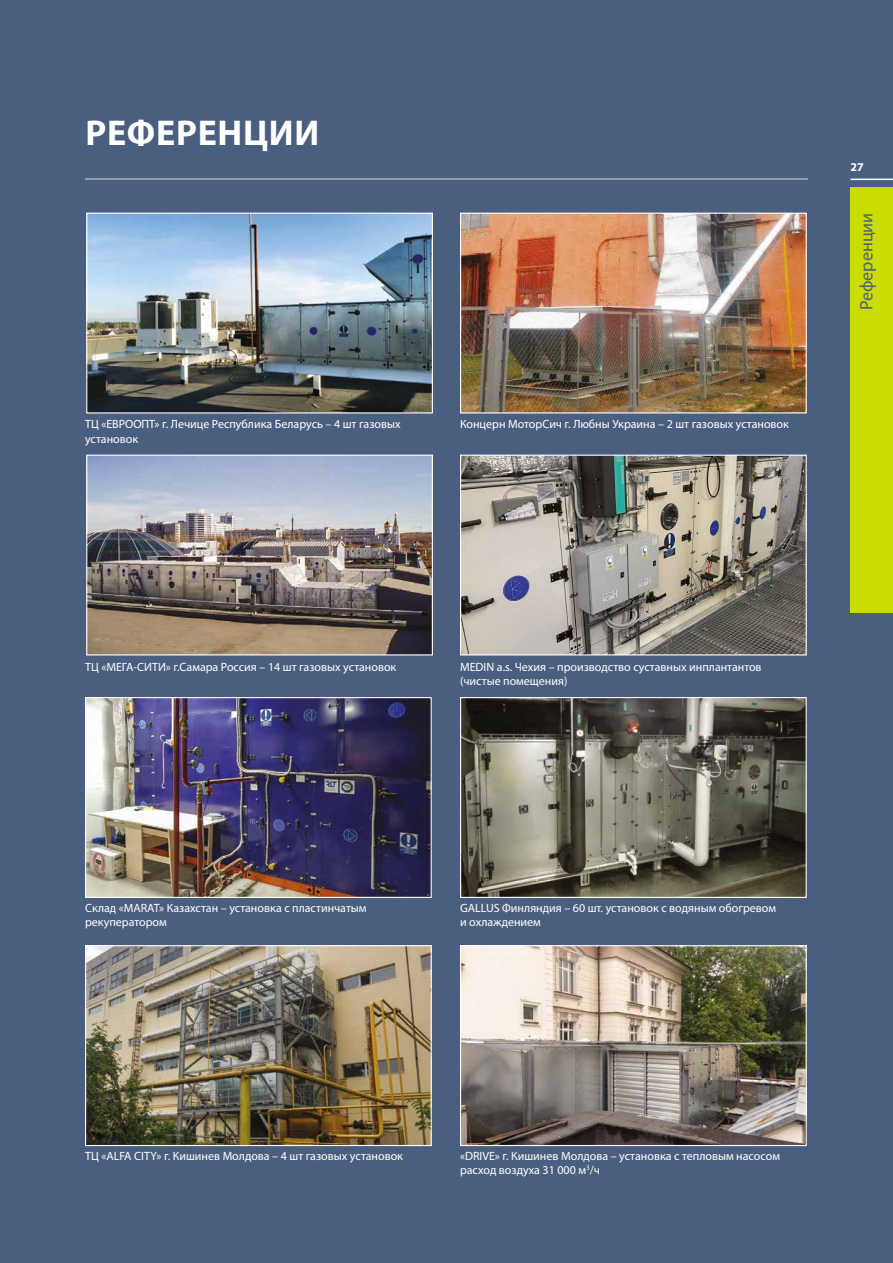
<style>
.page{position:relative;width:893px;height:1263px;background:#4a5f7f}
.page>*{position:absolute;margin:0;border:0;box-sizing:border-box;transform-origin:0 0}
.t1{font:700 36px "Myriad Pro";letter-spacing:.02em;color:#fff}
.t2{font:18px "Myriad Pro";color:#4a5f7f}
.t3{font:12px/14.4px "Myriad Pro";color:#fff}
.t4{font:700 12px "Myriad Pro";color:#fff}
</style>
<div class="page">
<div style="left:850px;top:187px;width:43px;height:425px;background:#cbdd00"></div>
<hr style="left:850px;top:179px;width:43px;height:1px;background:#fff">
<hr style="left:85px;top:179px;width:723px;height:1px;background:#d8dbe0">
<img style="left:88px;top:215px;width:343px;height:196px">
<div style="left:86px;top:213px;width:347px;height:200px;border:1px solid #fff"></div>
<img style="left:462px;top:215px;width:343px;height:196px">
<div style="left:460px;top:213px;width:347px;height:200px;border:1px solid #fff"></div>
<img style="left:462px;top:457px;width:343px;height:196px">
<div style="left:460px;top:455px;width:347px;height:200px;border:1px solid #fff"></div>
<img style="left:88px;top:457px;width:343px;height:196px">
<div style="left:86px;top:455px;width:347px;height:200px;border:1px solid #fff"></div>
<img style="left:87px;top:699px;width:343px;height:197px">
<div style="left:85px;top:697px;width:347px;height:201px;border:1px solid #fff"></div>
<img style="left:87px;top:947px;width:343px;height:197px">
<div style="left:85px;top:945px;width:347px;height:201px;border:1px solid #fff"></div>
<img style="left:462px;top:699px;width:343px;height:197px">
<div style="left:460px;top:697px;width:347px;height:201px;border:1px solid #fff"></div>
<img style="left:462px;top:947px;width:343px;height:197px">
<div style="left:460px;top:945px;width:347px;height:201px;border:1px solid #fff"></div>
<h1 class="t1" style="left:85px;top:109px;width:235px">РЕФЕРЕНЦИИ</h1>
<p class="t3" style="left:85px;top:417px;width:317px">ТЦ «ЕВРООПТ» г. Лечице Республика Беларусь – 4 шт газовых установок</p>
<p class="t3" style="left:460px;top:417px;width:330px">Концерн МоторСич г. Любны Украина – 2 шт газовых установок</p>
<p class="t4" style="left:850px;top:159px;width:15px">27</p>
<h2 class="t2" style="left:855px;top:310px;width:99px;rotate:-90deg">Референции</h2>
<p class="t3" style="left:85px;top:659px;width:313px">ТЦ «МЕГА-СИТИ» г.Самара Россия – 14 шт газовых установок</p>
<p class="t3" style="left:460px;top:659px;width:303px">MEDIN a.s. Чехия – производство суставных инплантантов (чистые помещения)</p>
<p class="t3" style="left:85px;top:900px;width:283px">Склад «MARAT» Казахстан – установка с пластинчатым рекуператором</p>
<p class="t3" style="left:460px;top:900px;width:318px">GALLUS Финляндия – 60 шт. установок с водяным обогревом и охлаждением</p>
<p class="t3" style="left:85px;top:1148px;width:319px">ТЦ «ALFA CITY» г. Кишинев Молдова – 4 шт газовых установок</p>
<p class="t3" style="left:460px;top:1148px;width:321px">«DRIVE» г. Кишинев Молдова – установка с тепловым насосом расход воздуха 31 000 м<sup>3</sup>/ч</p>
</div>
